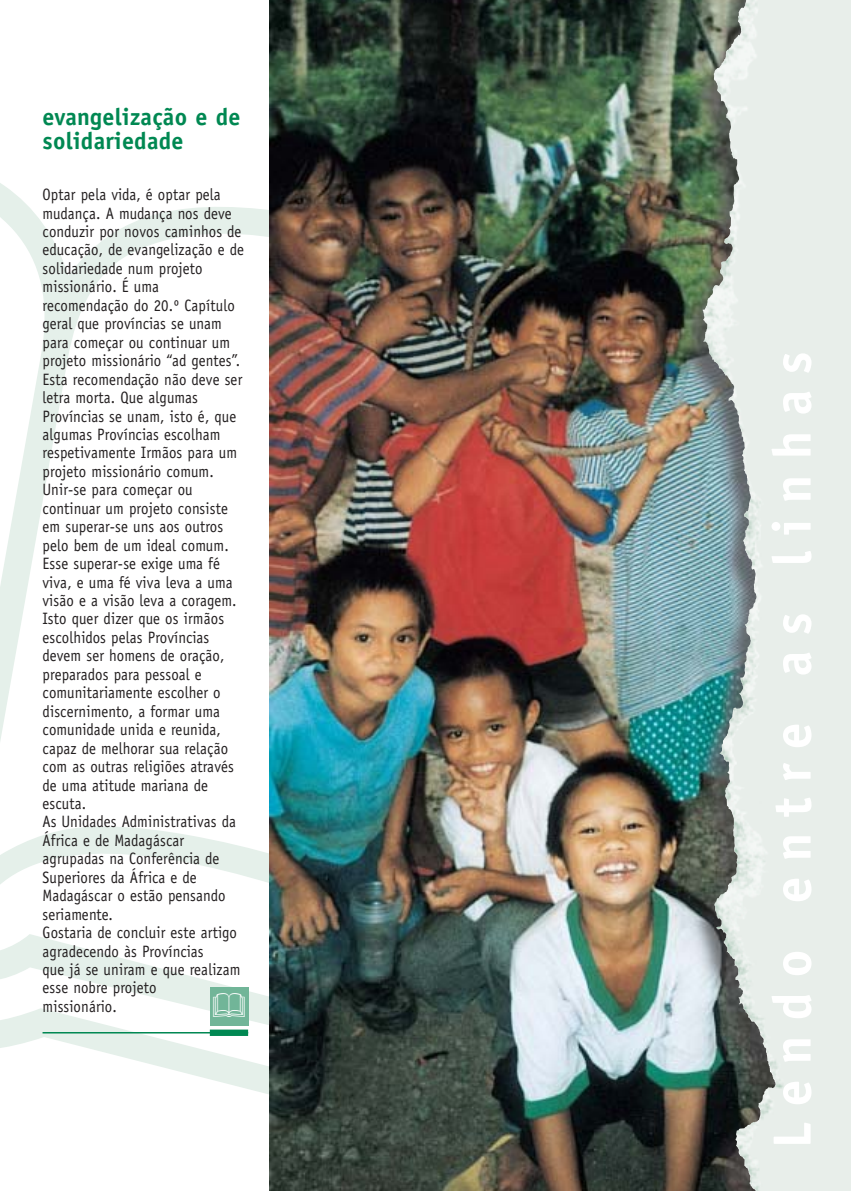
<style>
.page{position:relative;width:851px;height:1191px;background:#fff}
.page>*{position:absolute;margin:0;border:0;box-sizing:border-box;transform-origin:0 0}
.t1{font:700 54px "Officina Sans";letter-spacing:.28em;color:#fff}
.t2{font:700 24px/24px "Officina Sans";letter-spacing:.01em;color:#008852}
.t3{font:16.5px/18.5px "Officina Sans";letter-spacing:.01em;color:#231f20;scale:.9 1}
</style>
<div class="page">
<svg style="left:0;top:183px;width:269px;height:911px"></svg>
<hr style="left:43px;top:1032px;width:205px;height:2px;background:#008852">
<div style="left:210px;top:1030px;width:38px;height:6px;background:#008852"></div>
<div style="left:210px;top:988px;width:38px;height:38px;background:#71b598"></div>
<img style="left:269px;top:0;width:581px;height:1191px">
<img style="left:735px;top:1088px;width:115px;height:103px">
<h2 class="t2" style="left:43px;top:107px;width:199px">evangelização e de solidariedade</h2>
<p class="t3" style="left:43px;top:187px;width:225px">Optar pela vida, é optar pela mudança. A mudança nos deve conduzir por novos caminhos de educação, de evangelização e de solidariedade num projeto missionário. É uma recomendação do 20.º Capítulo geral que províncias se unam para começar ou continuar um projeto missionário “ad gentes”.<br>Esta recomendação não deve ser letra morta. Que algumas<br>Províncias se unam, isto é, que algumas Províncias escolham respetivamente Irmãos para um projeto missionário comum.<br>Unir-se para começar ou continuar um projeto consiste em superar-se uns aos outros pelo bem de um ideal comum.<br>Esse superar-se exige uma fé viva, e uma fé viva leva a uma visão e a visão leva a coragem.<br>Isto quer dizer que os irmãos escolhidos pelas Províncias devem ser homens de oração, preparados para pessoal e comunitariamente escolher o discernimento, a formar uma comunidade unida e reunida, capaz de melhorar sua relação com as outras religiões através de uma atitude mariana de escuta.<br>As Unidades Administrativas da<br>África e de Madagáscar agrupadas na Conferência de<br>Superiores da África e de<br>Madagáscar o estão pensando seriamente.<br>Gostaria de concluir este artigo agradecendo às Províncias<br>que já se uniram e que realizam esse nobre projeto<br>missionário.</p>
<h1 class="t1" style="left:771px;top:1149px;width:799px;rotate:-90deg">Lendo entre as linhas</h1>
</div>
